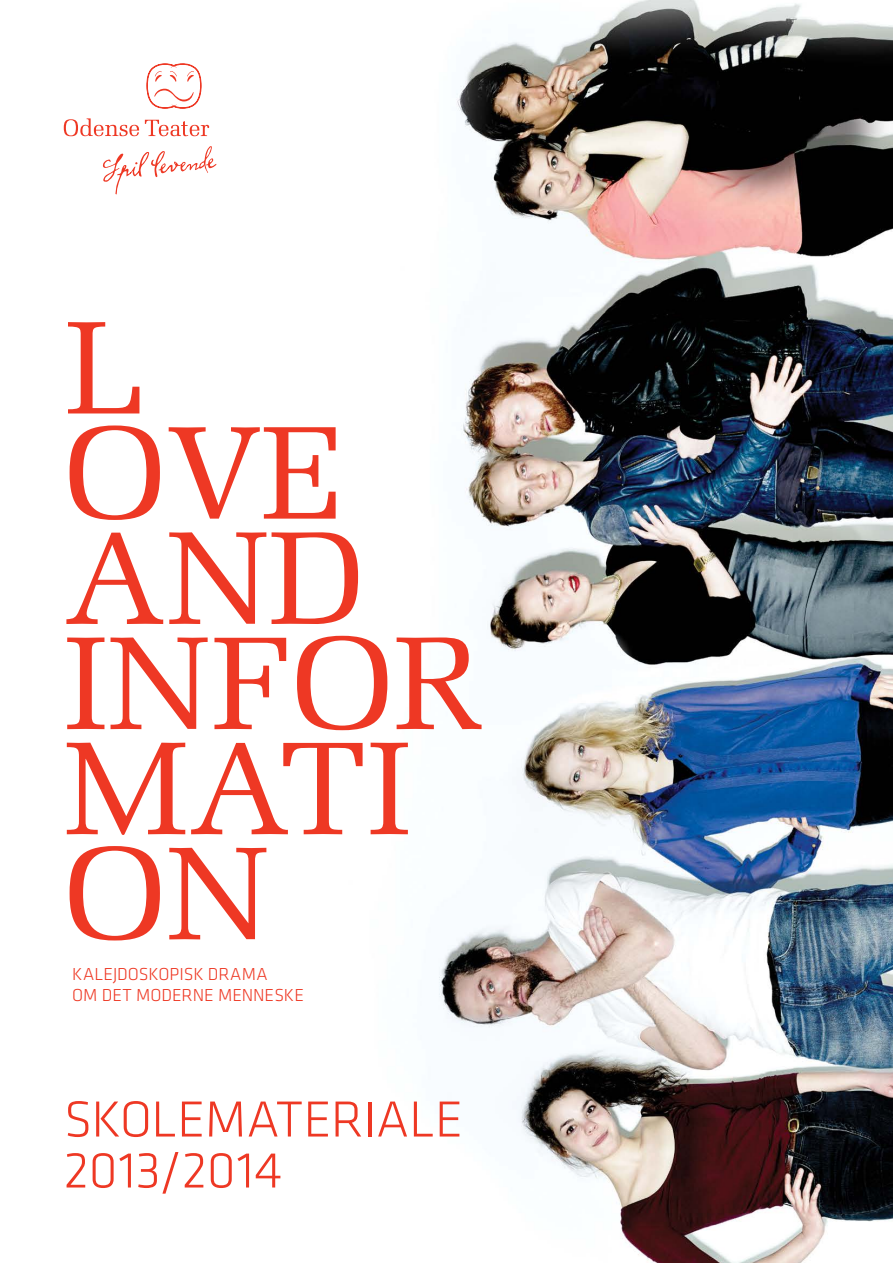
<style>
.page{position:relative;width:893px;height:1263px;background:#fff}
.page>*{position:absolute;margin:0;border:0;box-sizing:border-box;transform-origin:0 0}
.t1{font:132px/105.1px "Melior";color:#ee3824}
.t2{font:300 52.5px/51px "Klavika";color:#ee3824}
.t3{font:300 18px/21px "Klavika";letter-spacing:-.005em;color:#ee3824}
</style>
<div class="page">
<img style="left:63px;top:0;width:830px;height:1263px">
<svg style="left:103px;top:146px;width:114px;height:48px"></svg>
<svg style="left:145px;top:120px;width:64px;height:16px"></svg>
<svg style="left:64px;top:118px;width:75px;height:18px"></svg>
<svg style="left:147px;top:64px;width:54px;height:44px"></svg>
<h1 class="t1" style="left:64px;top:316px;width:420px">L<br>OVE<br>AND<br>INFOR<br>MATI<br>ON</h1>
<p class="t3" style="left:72px;top:963px;width:233px">KALEJDOSKOPISK DRAMA<br>OM DET MODERNE MENNESKE</p>
<h2 class="t2" style="left:64px;top:1094px;width:401px">SKOLEMATERIALE<br>2013/2014</h2>
</div>
